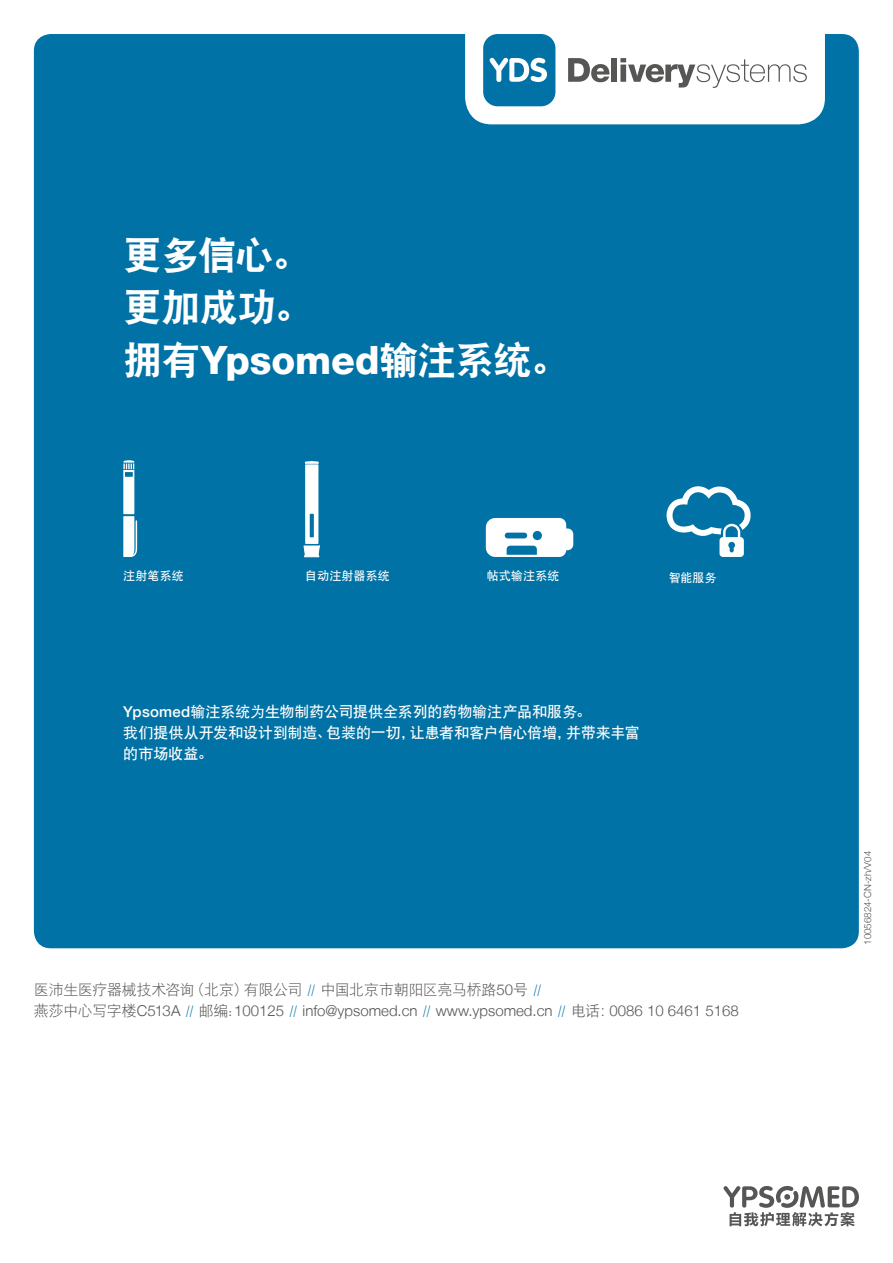
<style>
.page{position:relative;width:893px;height:1263px;background:#fff}
.page>*{position:absolute;margin:0;border:0;box-sizing:border-box;transform-origin:0 0}
.t1{font:39px/52.5px "DFP Hei W9";letter-spacing:-.03em;color:#fff}
.t2{font:15px/21px "DFP Hei W7";letter-spacing:-.01em;color:#fff}
.t3{font:300 15px "Helvetica Neue LT";color:#565655}
.t4{font:15px "DFP Hei W3";letter-spacing:-.03em;color:#565655}
.t5{font:12px "DFP Hei W7";letter-spacing:.01em;color:#fff}
.t6{font:300 9.75px "Helvetica Neue LT";color:#565655}
.s1{font-family:"Helvetica Neue LT";font-weight:800}
.s2{font-family:"Helvetica Neue LT";font-weight:500}
.s3{color:#0072a5}
.s4{font-family:"Helvetica Neue LT";font-weight:300}
.s5{font-family:"DFP Hei W3";font-weight:400}
.s6{font-family:"Helvetica Neue"}
.s7{font-family:"DFP Hei W3";font-weight:400;color:#0072a5}
</style>
<div class="page">
<div style="left:34px;top:34px;width:825px;height:914px;background:#0072a5;border-radius:17px"></div>
<div style="left:465px;top:0;width:360px;height:124px;background:#fff;border-radius:27px"></div>
<svg style="left:568px;top:58px;width:41px;height:24px"></svg>
<div style="left:611px;top:58px;width:6px;height:24px;background:#565655"></div>
<svg style="left:620px;top:58px;width:187px;height:30px"></svg>
<div style="left:483px;top:34px;width:72px;height:72px;background:#0072a5;border-radius:14px"></div>
<svg style="left:490px;top:58px;width:57px;height:24px"></svg>
<svg style="left:486px;top:518px;width:87px;height:39px"></svg>
<div style="left:305px;top:464px;width:13px;height:80px;background:#fff"></div>
<svg style="left:305px;top:461px;width:14px;height:3px"></svg>
<svg style="left:310px;top:514px;width:4px;height:23px"></svg>
<svg style="left:304px;top:546px;width:16px;height:11px"></svg>
<svg style="left:123px;top:460px;width:14px;height:97px"></svg>
<svg style="left:666px;top:486px;width:85px;height:71px"></svg>
<svg style="left:723px;top:1186px;width:136px;height:40px"></svg>
<h1 class="t1" style="left:123px;top:228px;width:448px">更多信心。<br>更加成功。<br>拥有<span class="s1">Ypsomed</span>输注系统。</h1>
<p class="t5" style="left:123px;top:570px;width:62px">注射笔系统</p>
<p class="t5" style="left:305px;top:570px;width:86px">自动注射器系统</p>
<p class="t5" style="left:487px;top:570px;width:74px">帖式输注系统</p>
<p class="t5" style="left:669px;top:571px;width:50px">智能服务</p>
<p class="t2" style="left:123px;top:701px;width:518px"><span class="s2">Ypsomed</span>输注系统为生物制药公司提供全系列的药物输注产品和服务。<br>我们提供从开发和设计到制造、包装的一切，让患者和客户信心倍增，并带来丰富的市场收益。</p>
<p class="t4" style="left:34px;top:981px;width:509px">医沛生医疗器械技术咨询（北京）有限公司 <span class="s3">//</span> 中国北京市朝阳区亮马桥路<span class="s4">50</span>号 <span class="s3">//</span></p>
<p class="t3" style="left:34px;top:1001px;width:706px"><span class="s5">燕莎中心写字楼</span><span class="s6">C513A</span> <span class="s7">//</span> <span class="s5">邮编:</span> 100125 <span class="s7">//</span> info@ypsomed.cn <span class="s7">//</span> www.ypsomed.cn <span class="s7">//</span> <span class="s5">电话：</span>0086 10 6461 5168</p>
<p class="t6" style="left:862px;top:945px;width:95px;rotate:-90deg">10056824-CN-zh/V04</p>
</div>
